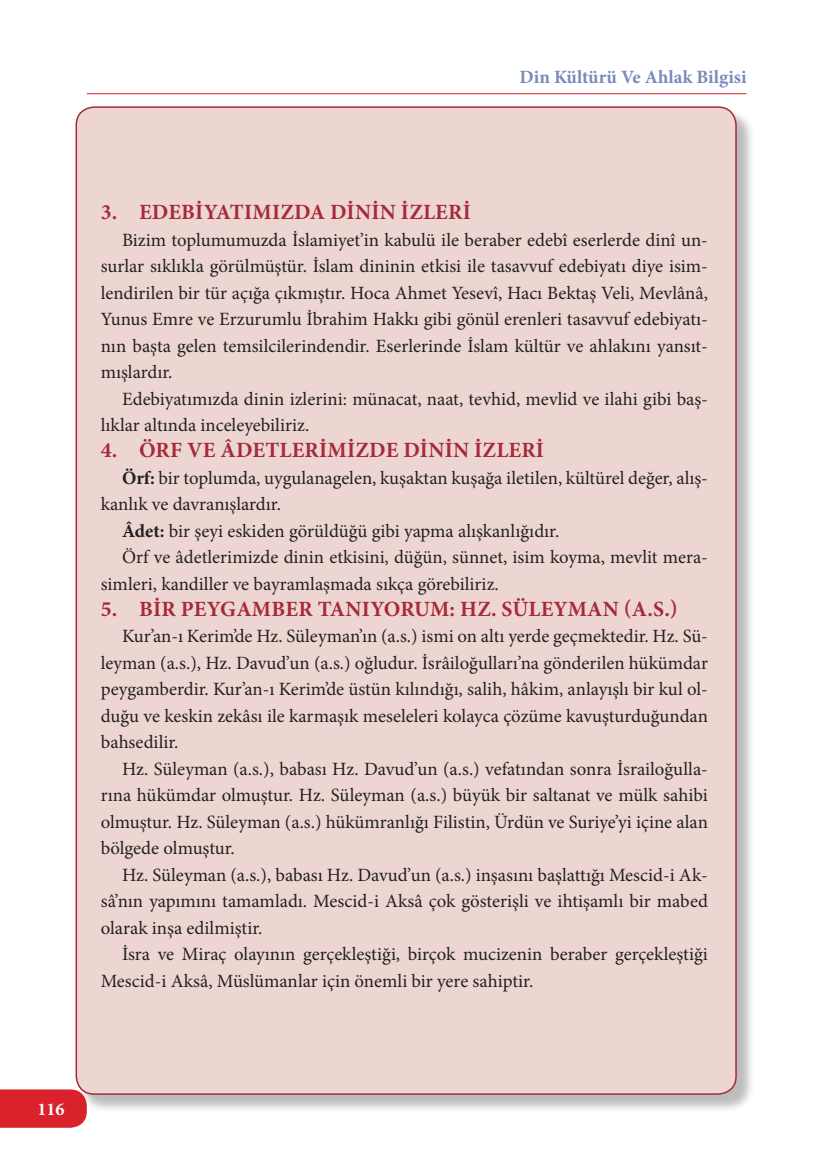
<style>
.page{position:relative;width:830px;height:1170px;background:#fff}
.page>*{position:absolute;margin:0;border:0;box-sizing:border-box;transform-origin:0 0}
._1_2_baslik{font:700 21.75px "Minion Pro";letter-spacing:.01em;color:#a52a3a}
.Düz_metin_içerden{font:18.75px/26.4px "Minion Pro";color:#231f20;text-align:justify}
.t1{font:700 18.75px "Minion Pro";color:#7a89bc}
.t2{font:700 18px "Minion Pro";color:#fff}
.s1{font-weight:700}
</style>
<div class="page">
<hr style="left:87px;top:93px;width:659px;height:1px;background:#d9222b">
<div style="left:0;top:1089px;width:87px;height:38px;background:#d9222b"></div>
<div style="left:78px;top:109px;width:677px;height:1004px;background:#231f20;opacity:.3"></div>
<div style="left:76px;top:107px;width:659px;height:986px;background:#edd6d1;border-radius:18px"></div>
<p class="t1" style="left:519px;top:64px;width:228px">Din Kültürü Ve Ahlak Bilgisi</p>
<p class="_1_2_baslik" style="left:101px;top:197px;width:370px">3. EDEBIYATIMIZDA DININ İZLERI</p>
<p class="Düz_metin_içerden" style="left:101px;top:227px;width:608px;text-indent:21px">Bizim toplumumuzda İslamiyet’in kabulü ile beraber edebî eserlerde dinî un&shy;surlar sıklıkla görülmüştür. İslam dininin etkisi ile tasavvuf edebiyatı diye isim&shy;lendirilen bir tür açığa çıkmıştır. Hoca Ahmet Yesevî, Hacı Bektaş Veli, Mevlânâ, Yunus Emre ve Erzurumlu İbrahim Hakkı gibi gönül erenleri tasavvuf edebiyatı&shy;nın başta gelen temsilcilerindendir. Eserlerinde İslam kültür ve ahlakını yansıt&shy;mışlardır.</p>
<p class="Düz_metin_içerden" style="left:101px;top:385px;width:608px;text-indent:21px">Edebiyatımızda dinin izlerini: münacat, naat, tevhid, mevlid ve ilahi gibi baş&shy;lıklar altında inceleyebiliriz.</p>
<p class="_1_2_baslik" style="left:101px;top:435px;width:443px">4. ÖRF VE ÂDETLERIMIZDE DININ İZLERI</p>
<p class="Düz_metin_içerden" style="left:101px;top:464px;width:608px;text-indent:21px"><span class="s1">Örf:</span> bir toplumda, uygulanagelen, kuşaktan kuşağa iletilen, kültürel değer, alış&shy;kanlık ve davranışlardır.</p>
<p class="Düz_metin_içerden" style="left:122px;top:517px;width:438px"><span class="s1">Âdet:</span> bir şeyi eskiden görüldüğü gibi yapma alışkanlığıdır.</p>
<p class="Düz_metin_içerden" style="left:101px;top:544px;width:608px;text-indent:21px">Örf ve âdetlerimizde dinin etkisini, düğün, sünnet, isim koyma, mevlit mera&shy;simleri, kandiller ve bayramlaşmada sıkça görebiliriz.</p>
<p class="_1_2_baslik" style="left:101px;top:593px;width:578px">5. BIR PEYGAMBER TANIYORUM: HZ. SÜLEYMAN (A.S.)</p>
<p class="Düz_metin_içerden" style="left:101px;top:623px;width:608px;text-indent:21px">Kur’an-ı Kerim’de Hz. Süleyman’ın (a.s.) ismi on altı yerde geçmektedir. Hz. Sü&shy;leyman (a.s.), Hz. Davud’un (a.s.) oğludur. İsrâiloğulları’na gönderilen hükümdar peygamberdir. Kur’an-ı Kerim’de üstün kılındığı, salih, hâkim, anlayışlı bir kul ol&shy;duğu ve keskin zekâsı ile karmaşık meseleleri kolayca çözüme kavuşturduğundan bahsedilir.</p>
<p class="Düz_metin_içerden" style="left:101px;top:755px;width:608px;text-indent:21px">Hz. Süleyman (a.s.), babası Hz. Davud’un (a.s.) vefatından sonra İsrailoğulla&shy;rına hükümdar olmuştur. Hz. Süleyman (a.s.) büyük bir saltanat ve mülk sahibi olmuştur. Hz. Süleyman (a.s.) hükümranlığı Filistin, Ürdün ve Suriye’yi içine alan bölgede olmuştur.</p>
<p class="Düz_metin_içerden" style="left:101px;top:861px;width:608px;text-indent:21px">Hz. Süleyman (a.s.), babası Hz. Davud’un (a.s.) inşasını başlattığı Mescid-i Ak&shy;sâ’nın yapımını tamamladı. Mescid-i Aksâ çok gösterişli ve ihtişamlı bir mabed olarak inşa edilmiştir.</p>
<p class="Düz_metin_içerden" style="left:101px;top:941px;width:608px;text-indent:21px">İsra ve Miraç olayının gerçekleştiği, birçok mucizenin beraber gerçekleştiği<br>Mescid-i Aksâ, Müslümanlar için önemli bir yere sahiptir.</p>
<p class="t2" style="left:37px;top:1096px;width:29px">116</p>
</div>
